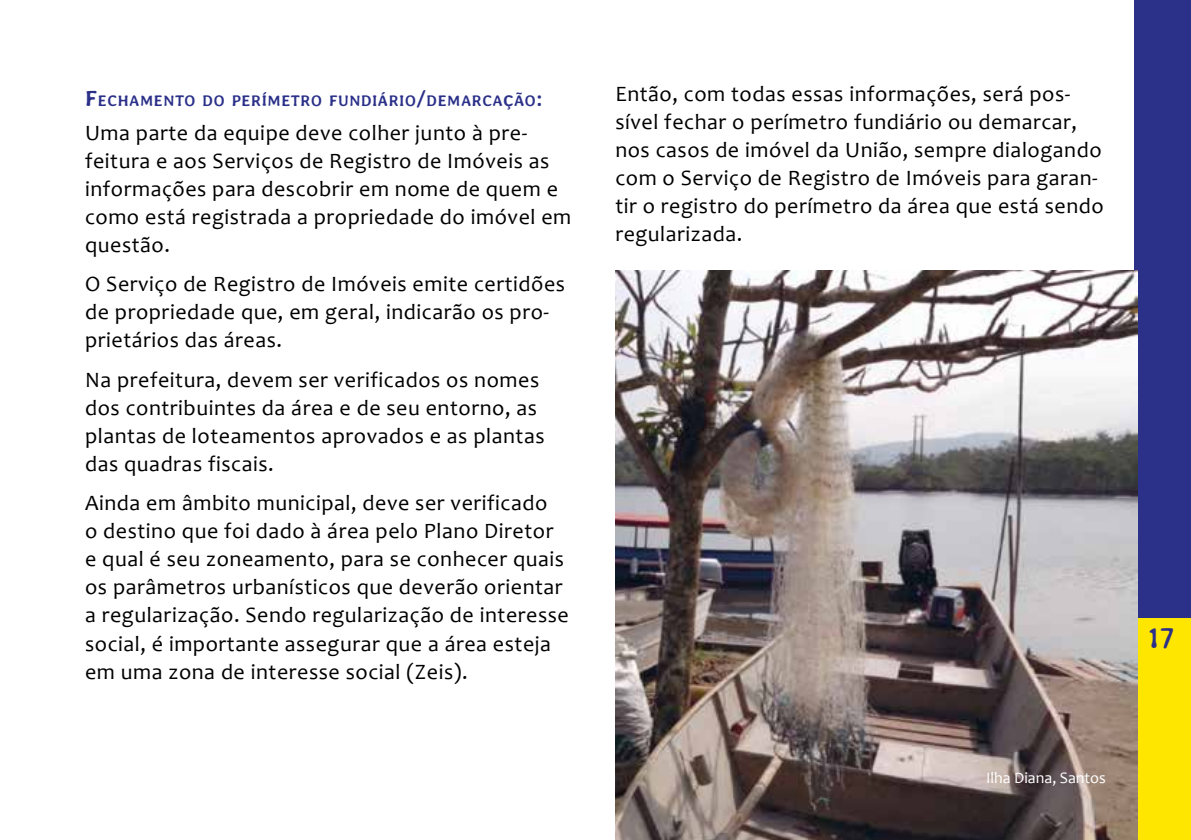
<style>
.page{position:relative;width:1191px;height:840px;background:#fff}
.page>*{position:absolute;margin:0;border:0;box-sizing:border-box;transform-origin:0 0}
.t1{font:30px "Averia Sans Libre";color:#2b3089}
.t2{font:22px/28px "Candara";letter-spacing:.025em;color:#000}
.t3{font:16px "Candara";color:#fff}
.t4{font:700 15.4px "Averia Libre";letter-spacing:.035em;color:#2b3089}
.s1{font-size:22px}
</style>
<div class="page">
<div style="left:1134px;top:0;width:57px;height:799px;background:#2b3089"></div>
<div style="left:1134px;top:618px;width:57px;height:221px;background:#ffe600"></div>
<img style="left:615px;top:270px;width:522px;height:569px">
<p class="t4" style="left:85px;top:92px;width:459px"><span class="s1">F</span>ECHAMENTO DO PERÍMETRO FUNDIÁRIO<span class="s1">/</span>DEMARCAÇÃO<span class="s1">:</span></p>
<p class="t2" style="left:85px;top:118px;width:488px">Uma parte da equipe deve colher junto à pre&shy;feitura e aos Serviços de Registro de Imóveis as informações para descobrir em nome de quem e como está registrada a propriedade do imóvel em questão.</p>
<p class="t2" style="left:85px;top:270px;width:481px">O Serviço de Registro de Imóveis emite certidões de propriedade que, em geral, indicarão os pro&shy;prietários das áreas.</p>
<p class="t2" style="left:85px;top:365px;width:461px">Na prefeitura, devem ser verificados os nomes dos contribuintes da área e de seu entorno, as plantas de loteamentos aprovados e as plantas das quadras fiscais.</p>
<p class="t2" style="left:85px;top:488px;width:485px">Ainda em âmbito municipal, deve ser verificado<br>o destino que foi dado à área pelo Plano Diretor e qual é seu zoneamento, para se conhecer quais os parâmetros urbanísticos que deverão orientar a regularização. Sendo regularização de interesse social, é importante assegurar que a área esteja em uma zona de interesse social (Zeis).</p>
<p class="t2" style="left:615px;top:80px;width:490px">Então, com todas essas informações, será pos&shy;sível fechar o perímetro fundiário ou demarcar, nos casos de imóvel da União, sempre dialogando com o Serviço de Registro de Imóveis para garan&shy;tir o registro do perímetro da área que está sendo regularizada.</p>
<h1 class="t1" style="left:1147px;top:619px;width:29px">17</h1>
<p class="t3" style="left:986px;top:767px;width:121px">Ilha Diana, Santos</p>
</div>
